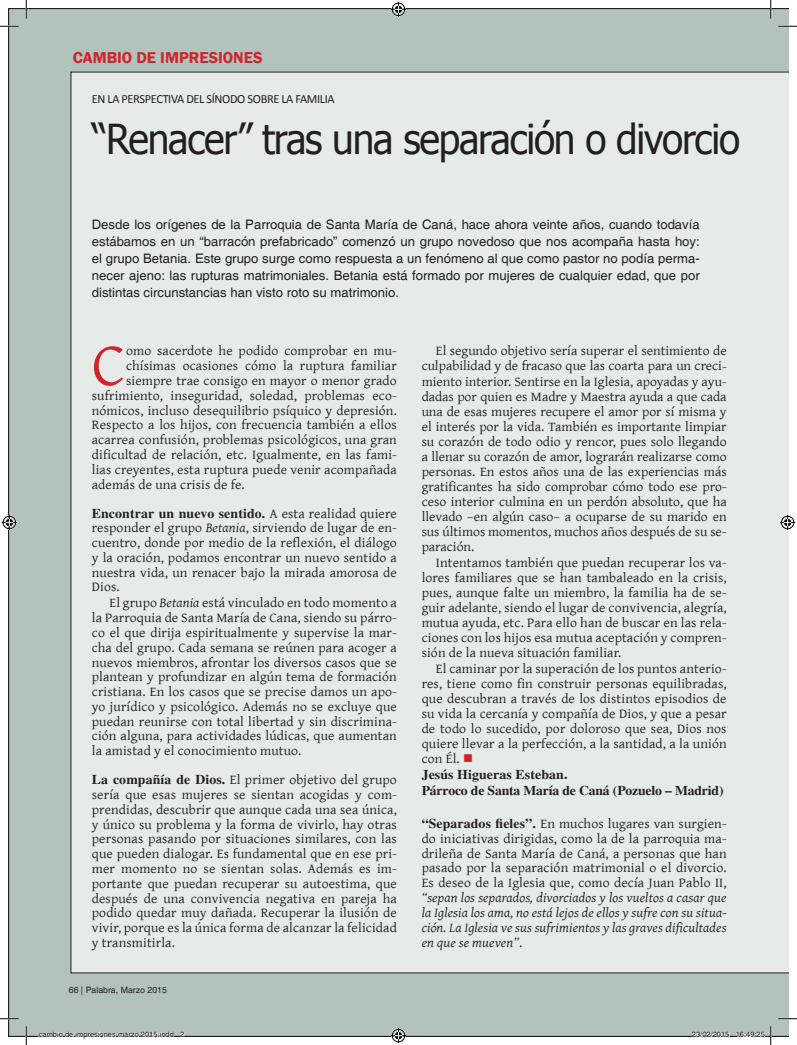
<style>
.page{position:relative;width:797px;height:1045px;background:#fff}
.page>*{position:absolute;margin:0;border:0;box-sizing:border-box;transform-origin:0 0}
.t1{font:61.5px "Gentium";color:#d1232a}
.t2{font:41.25px "Tahoma";letter-spacing:-.03em;color:#231f20;scale:.94 1}
.t3{font:600 16.25px "Franklin Gothic";color:#d1232a}
.t4{font:13.5px/14.8px "Gentium";letter-spacing:.01em;color:#231f20;text-align:justify}
.t5{font:700 13.5px "Times LT Std";letter-spacing:.01em;color:#231f20}
.t6{font:700 13.5px "Times";letter-spacing:-.01em;color:#231f20}
.t7{font:700 13.5px "Times";letter-spacing:.01em;color:#231f20}
.t8{font:13.12px/16.9px "Helvetica";color:#231f20;text-align:justify}
.t9{font:12.5px "Calibri";letter-spacing:-.03em;color:#231f20}
.t10{font:8.75px "Helvetica";color:#231f20}
.t11{font:7.5px "Helvetica";color:#000}
.s1{font-family:"Gentium";font-weight:400}
.s2{font-style:italic}
.s3{font-family:"Times LT Std";font-weight:700}
.s4{color:#d1232a}
</style>
<div class="page">
<div style="left:9px;top:9px;width:779px;height:1027px;background:#b2c3be"></div>
<div style="left:71px;top:72px;width:717px;height:901px;background:#e6ebea"></div>
<svg style="left:0;top:25px;width:19px;height:2px"></svg>
<svg style="left:778px;top:25px;width:19px;height:2px"></svg>
<svg style="left:0;top:1018px;width:19px;height:1px"></svg>
<svg style="left:778px;top:1018px;width:19px;height:1px"></svg>
<svg style="left:25px;top:0;width:2px;height:19px"></svg>
<svg style="left:25px;top:1026px;width:2px;height:19px"></svg>
<svg style="left:770px;top:0;width:1px;height:19px"></svg>
<svg style="left:391px;top:2px;width:15px;height:15px"></svg>
<svg style="left:391px;top:1028px;width:15px;height:15px"></svg>
<svg style="left:2px;top:515px;width:15px;height:15px"></svg>
<svg style="left:780px;top:515px;width:15px;height:15px"></svg>
<svg style="left:38px;top:1031px;width:136px;height:6px"></svg>
<svg style="left:180px;top:1031px;width:4px;height:6px"></svg>
<svg style="left:691px;top:1031px;width:38px;height:6px"></svg>
<svg style="left:736px;top:1026px;width:35px;height:19px"></svg>
<p class="t3" style="left:73px;top:47px;width:191px">CAMBIO DE IMPRESIONES</p>
<p class="t9" style="left:92px;top:91px;width:244px">EN LA PERSPECTIVA DEL SÍNODO SOBRE LA FAMILIA</p>
<p class="t2" style="left:92px;top:111px;width:691px">“Renacer” tras una separación o divorcio</p>
<p class="t8" style="left:92px;top:216px;width:609px">Desde los orígenes de la Parroquia de Santa María de Caná, hace ahora veinte años, cuando todavía estábamos en un “barracón prefabricado” comenzó un grupo novedoso que nos acompaña hasta hoy: el grupo Betania. Este grupo surge como respuesta a un fenómeno al que como pastor no podía perma&shy;necer ajeno: las rupturas matrimoniales. Betania está formado por mujeres de cualquier edad, que por distintas circunstancias han visto roto su matrimonio.</p>
<p class="t1" style="left:92px;top:320px;width:35px">C</p>
<p class="t4" style="left:126px;top:343px;width:272px">omo sacerdote he podido comprobar en mu-</p>
<p class="t4" style="left:126px;top:358px;width:272px">chísimas ocasiones cómo la ruptura familiar</p>
<p class="t4" style="left:126px;top:372px;width:272px">siempre trae consigo en mayor o menor grado</p>
<p class="t4" style="left:92px;top:387px;width:306px">sufrimiento, inseguridad, soledad, problemas eco-</p>
<p class="t4" style="left:92px;top:402px;width:306px">nómicos, incluso desequilibrio psíquico y depresión.</p>
<p class="t4" style="left:92px;top:417px;width:306px">Respecto a los hijos, con frecuencia también a ellos</p>
<p class="t4" style="left:92px;top:431px;width:306px">acarrea confusión, problemas psicológicos, una gran</p>
<p class="t4" style="left:92px;top:446px;width:306px">dificultad de relación, etc. Igualmente, en las fami-</p>
<p class="t4" style="left:92px;top:461px;width:306px">lias creyentes, esta ruptura puede venir acompañada</p>
<p class="t4" style="left:92px;top:476px;width:154px">además de una crisis de fe.</p>
<p class="t5" style="left:92px;top:505px;width:306px">Encontrar un nuevo sentido. <span class="s1">A esta realidad quiere</span></p>
<p class="t4" style="left:92px;top:520px;width:306px">responder el grupo <span class="s2">Betania</span>, sirviendo de lugar de en-</p>
<p class="t4" style="left:92px;top:534px;width:306px">cuentro, donde por medio de la reflexión, el diálogo</p>
<p class="t4" style="left:92px;top:549px;width:306px">y la oración, podamos encontrar un nuevo sentido a</p>
<p class="t4" style="left:92px;top:564px;width:306px">nuestra vida, un renacer bajo la mirada amorosa de</p>
<p class="t4" style="left:92px;top:579px;width:29px">Dios.</p>
<p class="t4" style="left:110px;top:595px;width:289px">El grupo <span class="s2">Betania</span> está vinculado en todo momento a</p>
<p class="t4" style="left:92px;top:609px;width:306px">la Parroquia de Santa María de Cana, siendo su párro-</p>
<p class="t4" style="left:92px;top:624px;width:306px">co el que dirija espiritualmente y supervise la mar-</p>
<p class="t4" style="left:92px;top:639px;width:306px">cha del grupo. Cada semana se reúnen para acoger a</p>
<p class="t4" style="left:92px;top:654px;width:306px">nuevos miembros, afrontar los diversos casos que se</p>
<p class="t4" style="left:92px;top:669px;width:306px">plantean y profundizar en algún tema de formación</p>
<p class="t4" style="left:92px;top:683px;width:306px">cristiana. En los casos que se precise damos un apo-</p>
<p class="t4" style="left:92px;top:698px;width:306px">yo jurídico y psicológico. Además no se excluye que</p>
<p class="t4" style="left:92px;top:713px;width:306px">puedan reunirse con total libertad y sin discrimina-</p>
<p class="t4" style="left:92px;top:728px;width:306px">ción alguna, para actividades lúdicas, que aumentan</p>
<p class="t4" style="left:92px;top:742px;width:211px">la amistad y el conocimiento mutuo.</p>
<p class="t4" style="left:92px;top:771px;width:306px"><span class="s3">La compañía de Dios.</span> El primer objetivo del grupo sería que esas mujeres se sientan acogidas y com&shy;prendidas, descubrir que aunque cada una sea única, y único su problema y la forma de vivirlo, hay otras personas pasando por situaciones similares, con las que pueden dialogar. Es fundamental que en ese pri&shy;mer momento no se sientan solas. Además es im&shy;portante que puedan recuperar su autoestima, que después de una convivencia negativa en pareja ha podido quedar muy dañada. Recuperar la ilusión de vivir, porque es la única forma de alcanzar la felicidad y transmitirla.</p>
<p class="t4" style="left:436px;top:343px;width:292px">El segundo objetivo sería superar el sentimiento de</p>
<p class="t4" style="left:421px;top:358px;width:306px">culpabilidad y de fracaso que las coarta para un creci-</p>
<p class="t4" style="left:421px;top:373px;width:306px">miento interior. Sentirse en la Iglesia, apoyadas y ayu-</p>
<p class="t4" style="left:421px;top:388px;width:306px">dadas por quien es Madre y Maestra ayuda a que cada</p>
<p class="t4" style="left:421px;top:403px;width:306px">una de esas mujeres recupere el amor por sí misma y</p>
<p class="t4" style="left:421px;top:418px;width:306px">el interés por la vida. También es importante limpiar</p>
<p class="t4" style="left:421px;top:433px;width:306px">su corazón de todo odio y rencor, pues solo llegando</p>
<p class="t4" style="left:421px;top:448px;width:306px">a llenar su corazón de amor, lograrán realizarse como</p>
<p class="t4" style="left:421px;top:463px;width:306px">personas. En estos años una de las experiencias más</p>
<p class="t4" style="left:421px;top:478px;width:306px">gratificantes ha sido comprobar cómo todo ese pro-</p>
<p class="t4" style="left:421px;top:493px;width:306px">ceso interior culmina en un perdón absoluto, que ha</p>
<p class="t4" style="left:421px;top:508px;width:306px">llevado –en algún caso– a ocuparse de su marido en</p>
<p class="t4" style="left:421px;top:523px;width:306px">sus últimos momentos, muchos años después de su se-</p>
<p class="t4" style="left:421px;top:538px;width:54px">paración.</p>
<p class="t4" style="left:436px;top:554px;width:292px">Intentamos también que puedan recuperar los va-</p>
<p class="t4" style="left:421px;top:569px;width:306px">lores familiares que se han tambaleado en la crisis,</p>
<p class="t4" style="left:421px;top:584px;width:306px">pues, aunque falte un miembro, la familia ha de se-</p>
<p class="t4" style="left:421px;top:599px;width:306px">guir adelante, siendo el lugar de convivencia, alegría,</p>
<p class="t4" style="left:421px;top:614px;width:306px">mutua ayuda, etc. Para ello han de buscar en las rela-</p>
<p class="t4" style="left:421px;top:629px;width:306px">ciones con los hijos esa mutua aceptación y compren-</p>
<p class="t4" style="left:421px;top:644px;width:201px">sión de la nueva situación familiar.</p>
<p class="t4" style="left:436px;top:660px;width:292px">El caminar por la superación de los puntos anterio-</p>
<p class="t4" style="left:421px;top:675px;width:306px">res, tiene como fin construir personas equilibradas,</p>
<p class="t4" style="left:421px;top:690px;width:306px">que descubran a través de los distintos episodios de</p>
<p class="t4" style="left:421px;top:705px;width:306px">su vida la cercanía y compañía de Dios, y que a pesar</p>
<p class="t4" style="left:421px;top:720px;width:306px">de todo lo sucedido, por doloroso que sea, Dios nos</p>
<p class="t4" style="left:421px;top:735px;width:306px">quiere llevar a la perfección, a la santidad, a la unión</p>
<p class="t4" style="left:421px;top:750px;width:53px">con Él. <span class="s4">■</span></p>
<p class="t7" style="left:421px;top:766px;width:147px">Jesús Higueras Esteban.</p>
<p class="t6" style="left:421px;top:782px;width:303px">Párroco de Santa María de Caná (Pozuelo – Madrid)</p>
<p class="t4" style="left:421px;top:815px;width:306px"><span class="s3">“Separados fieles”.</span> En muchos lugares van surgien&shy;do iniciativas dirigidas, como la de la parroquia ma&shy;drileña de Santa María de Caná, a personas que han pasado por la separación matrimonial o el divorcio.<br>Es deseo de la Iglesia que, como decía Juan Pablo II, <span class="s2">“sepan los separados, divorciados y los vueltos a casar que la Iglesia los ama, no está lejos de ellos y sufre con su situa&shy;ción. La Iglesia ve sus sufrimientos y las graves dificultades en que se mueven”</span>.</p>
<p class="t10" style="left:69px;top:985px;width:100px">66 | Palabra, Marzo 2015</p>
<p class="t11" style="left:39px;top:1030px;width:147px">cambio de impresiones marzo 2015.indd 2</p>
<p class="t11" style="left:692px;top:1030px;width:74px">23/02/2015 16:49:25</p>
</div>
